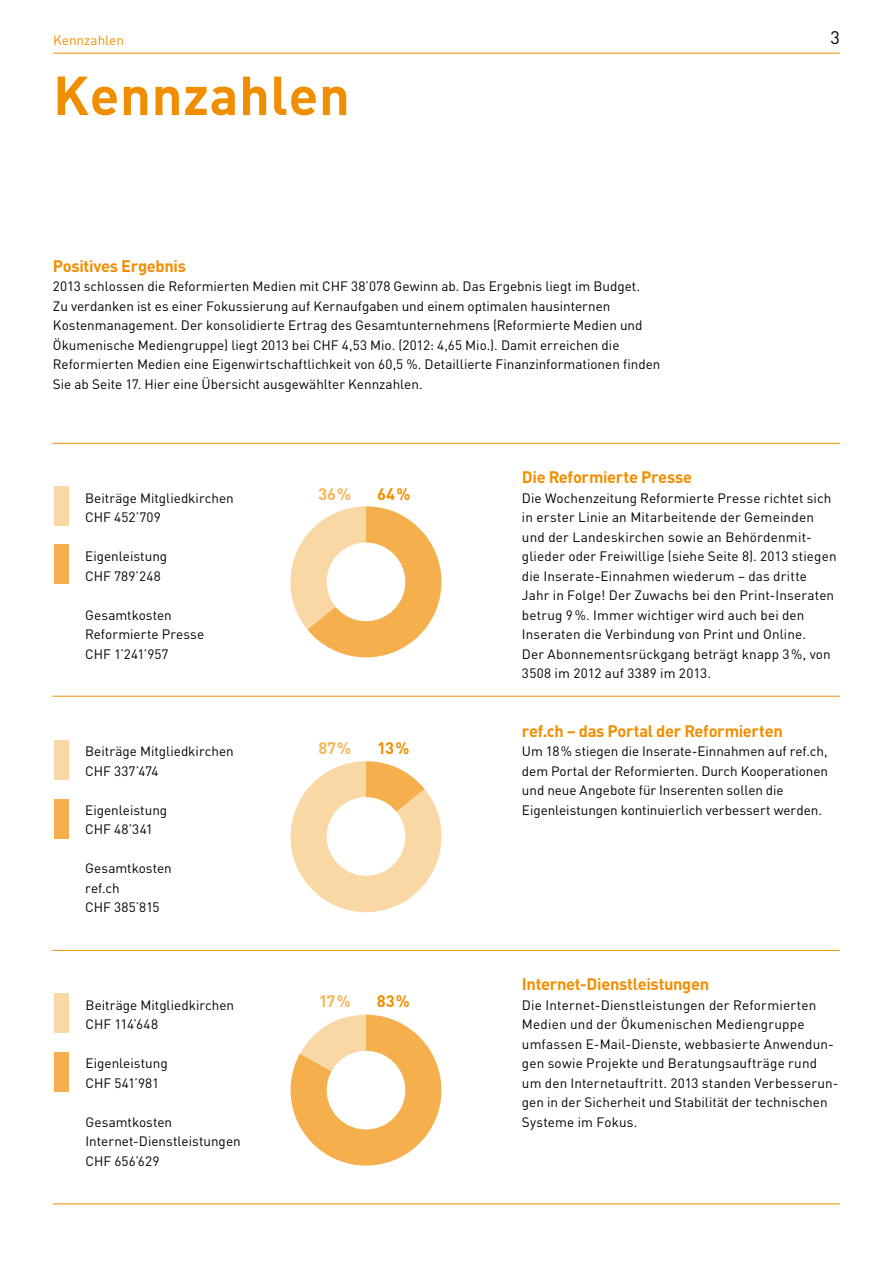
<style>
.page{position:relative;width:893px;height:1263px;background:#fff}
.page>*{position:absolute;margin:0;border:0;box-sizing:border-box;transform-origin:0 0}
.t1{font:700 54px "DI Nref";letter-spacing:.01em;color:#f18e00}
.t2{font:18px "DI Nref";color:#000}
.t3{font:700 16.5px "DI Nref";letter-spacing:-.02em;color:#f18e00}
.t4{font:700 16.5px "DI Nref";color:#f6b659}
.t5{font:13.5px/19.5px "DI Nref";letter-spacing:.005em;color:#000}
.t6{font:13.5px "DI Nref";color:#f18e00}
</style>
<div class="page">
<hr style="left:53px;top:53px;width:787px;height:1px;background:#f18e00">
<svg style="left:290px;top:1015px;width:152px;height:151px"></svg>
<svg style="left:290px;top:761px;width:151px;height:151px"></svg>
<svg style="left:290px;top:506px;width:152px;height:152px"></svg>
<div style="left:54px;top:545px;width:14px;height:39px;background:#f5b04d"></div>
<div style="left:54px;top:799px;width:14px;height:39px;background:#f5b04d"></div>
<div style="left:54px;top:1052px;width:14px;height:39px;background:#f5b04d"></div>
<div style="left:54px;top:486px;width:14px;height:40px;background:#fad8a6"></div>
<div style="left:54px;top:740px;width:14px;height:40px;background:#fad8a6"></div>
<div style="left:54px;top:994px;width:14px;height:39px;background:#fad8a6"></div>
<div style="left:327px;top:542px;width:78px;height:79px;background:#fff;border-radius:50%"></div>
<div style="left:327px;top:797px;width:78px;height:79px;background:#fff;border-radius:50%"></div>
<div style="left:327px;top:1051px;width:78px;height:78px;background:#fff;border-radius:50%"></div>
<hr style="left:52px;top:696px;width:788px;height:1px;background:#f18e00">
<hr style="left:52px;top:443px;width:788px;height:1px;background:#f18e00">
<hr style="left:52px;top:950px;width:788px;height:1px;background:#f18e00">
<hr style="left:52px;top:1203px;width:788px;height:1px;background:#f18e00">
<p class="t6" style="left:53px;top:32px;width:72px">Kennzahlen</p>
<h1 class="t1" style="left:53px;top:60px;width:298px">Kennzahlen</h1>
<p class="t3" style="left:53px;top:255px;width:135px">Positives Ergebnis</p>
<p class="t5" style="left:53px;top:276px;width:609px">2013 schlossen die Reformierten Medien mit CHF 38’078 Gewinn ab. Das Ergebnis liegt im Budget.<br>Zu verdanken ist es einer Fokussierung auf Kernaufgaben und einem optimalen hausinternen Kostenmanagement. Der konsolidierte Ertrag des Gesamtunternehmens (Reformierte Medien und Ökumenische Mediengruppe) liegt 2013 bei CHF 4,53 Mio. (2012: 4,65 Mio.). Damit erreichen die Reformierten Medien eine Eigenwirtschaftlichkeit von 60,5 %. Detaillierte Finanzinformationen finden Sie ab Seite 17. Hier eine Übersicht ausgewählter Kennzahlen.</p>
<h2 class="t2" style="left:830px;top:27px;width:11px">3</h2>
<p class="t5" style="left:85px;top:488px;width:150px">Beiträge Mitgliedkirchen<br>CHF 452’709</p>
<p class="t5" style="left:85px;top:546px;width:84px">Eigenleistung<br>CHF 789’248</p>
<p class="t5" style="left:85px;top:605px;width:121px">Gesamtkosten<br>Reformierte Presse<br>CHF 1’241’957</p>
<p class="t5" style="left:85px;top:741px;width:150px">Beiträge Mitgliedkirchen<br>CHF 337’474</p>
<p class="t5" style="left:85px;top:800px;width:84px">Eigenleistung<br>CHF 48’341</p>
<p class="t5" style="left:85px;top:858px;width:88px">Gesamtkosten ref.ch<br>CHF 385’815</p>
<p class="t5" style="left:86px;top:995px;width:150px">Beiträge Mitgliedkirchen<br>CHF 114’648</p>
<p class="t5" style="left:86px;top:1053px;width:84px">Eigenleistung<br>CHF 541’981</p>
<p class="t5" style="left:86px;top:1112px;width:157px">Gesamtkosten<br>Internet-Dienstleistungen<br>CHF 656’629</p>
<p class="t4" style="left:318px;top:483px;width:34px">36%</p>
<p class="t3" style="left:377px;top:483px;width:35px">64%</p>
<p class="t4" style="left:318px;top:737px;width:34px">87%</p>
<p class="t3" style="left:377px;top:737px;width:34px">13%</p>
<p class="t4" style="left:319px;top:991px;width:33px">17%</p>
<p class="t3" style="left:377px;top:991px;width:35px">83%</p>
<p class="t3" style="left:522px;top:466px;width:172px">Die Reformierte Presse</p>
<p class="t5" style="left:522px;top:488px;width:316px">Die Wochenzeitung Reformierte Presse richtet sich in erster Linie an Mitarbeitende der Gemeinden und der Landeskirchen sowie an Behördenmit&shy;glieder oder Freiwillige (siehe Seite 8). 2013 stiegen die Inserate-Einnahmen wiederum – das dritte Jahr in Folge! Der Zuwachs bei den Print-Inseraten betrug 9%. Immer wichtiger wird auch bei den Inseraten die Verbindung von Print und Online.<br>Der Abonnementsrückgang beträgt knapp 3%, von 3508 im 2012 auf 3389 im 2013.</p>
<p class="t3" style="left:522px;top:720px;width:262px">ref.ch – das Portal der Reformierten</p>
<p class="t5" style="left:522px;top:741px;width:308px">Um 18% stiegen die Inserate-Einnahmen auf ref.ch, dem Portal der Reformierten. Durch Kooperationen und neue Angebote für Inserenten sollen die Eigenleistungen kontinuierlich verbessert werden.</p>
<p class="t3" style="left:522px;top:973px;width:189px">Internet-Dienstleistungen</p>
<p class="t5" style="left:522px;top:995px;width:318px">Die Internet-Dienstleistungen der Reformierten Medien und der Ökumenischen Mediengruppe umfassen E-Mail-Dienste, webbasierte Anwendun&shy;gen sowie Projekte und Beratungsaufträge rund um den Internetauftritt. 2013 standen Verbesserun&shy;gen in der Sicherheit und Stabilität der technischen Systeme im Fokus.</p>
</div>
